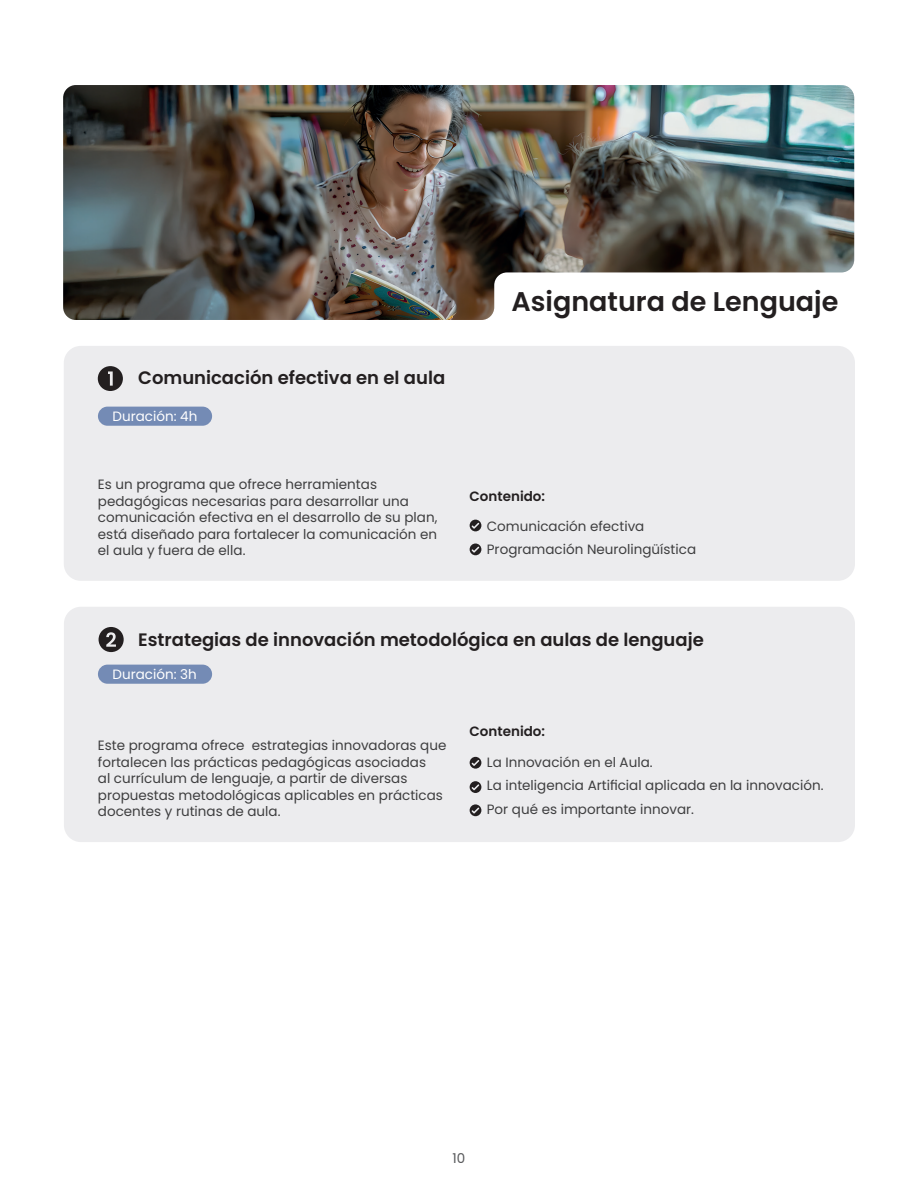
<style>
.page{position:relative;width:918px;height:1188px;background:#fff}
.page>*{position:absolute;margin:0;border:0;box-sizing:border-box;transform-origin:0 0}
.t1{font:600 27px "Poppins";color:#231f20}
.SUBTIT_nombres_cursos{font:600 18px "Poppins";color:#231f20}
.texto_cuerpo_gnral{font:13.5px/16.5px "Poppins";color:#3e3e3f}
.TEXTO_PUNTEO{font:13.5px "Poppins";color:#3e3e3f}
.t2{font:13.5px "Poppins";color:#fff}
.t3{font:600 13.5px "Poppins";color:#231f20}
.t4{font:13.5px "Poppins";color:#57585a}
</style>
<div class="page">
<div style="left:64px;top:346px;width:791px;height:235px;background:#ececee;border-radius:17px"></div>
<div style="left:64px;top:607px;width:791px;height:235px;background:#ececee;border-radius:17px"></div>
<img style="left:63px;top:85px;width:791px;height:235px">
<svg style="left:98px;top:366px;width:25px;height:25px"></svg>
<svg style="left:99px;top:627px;width:25px;height:25px"></svg>
<div style="left:98px;top:407px;width:114px;height:19px;background:#748bb5;border-radius:10px"></div>
<div style="left:98px;top:665px;width:114px;height:19px;background:#748bb5;border-radius:10px"></div>
<svg style="left:470px;top:520px;width:11px;height:11px"></svg>
<svg style="left:470px;top:781px;width:11px;height:12px"></svg>
<svg style="left:470px;top:757px;width:11px;height:12px"></svg>
<svg style="left:470px;top:544px;width:11px;height:11px"></svg>
<svg style="left:470px;top:804px;width:11px;height:12px"></svg>
<p class="SUBTIT_nombres_cursos" style="left:138px;top:367px;width:309px">Comunicación efectiva en el aula</p>
<p class="t2" style="left:113px;top:408px;width:86px">Duración: 4h</p>
<p class="texto_cuerpo_gnral" style="left:98px;top:476px;width:341px">Es un programa que ofrece herramientas pedagógicas necesarias para desarrollar una comunicación efectiva en el desarrollo de su plan, está diseñado para fortalecer la comunicación en el aula y fuera de ella.</p>
<p class="t1" style="left:512px;top:286px;width:328px">Asignatura de Lenguaje</p>
<p class="t3" style="left:470px;top:488px;width:77px">Contenido:</p>
<p class="TEXTO_PUNTEO" style="left:487px;top:518px;width:159px">Comunicación efectiva</p>
<p class="TEXTO_PUNTEO" style="left:487px;top:542px;width:211px">Programación Neurolingüística</p>
<p class="SUBTIT_nombres_cursos" style="left:138px;top:629px;width:567px">Estrategias de innovación metodológica en aulas de lenguaje</p>
<p class="t2" style="left:113px;top:666px;width:86px">Duración: 3h</p>
<p class="texto_cuerpo_gnral" style="left:98px;top:737px;width:350px">Este programa ofrece estrategias innovadoras que fortalecen las prácticas pedagógicas asociadas<br>al currículum de lenguaje, a partir de diversas propuestas metodológicas aplicables en prácticas docentes y rutinas de aula.</p>
<p class="t3" style="left:470px;top:723px;width:77px">Contenido:</p>
<p class="TEXTO_PUNTEO" style="left:487px;top:754px;width:167px">La Innovación en el Aula.</p>
<p class="TEXTO_PUNTEO" style="left:487px;top:778px;width:338px">La inteligencia Artificial aplicada en la innovación.</p>
<p class="TEXTO_PUNTEO" style="left:487px;top:801px;width:209px">Por qué es importante innovar.</p>
<p class="t4" style="left:453px;top:1151px;width:14px">10</p>
</div>
